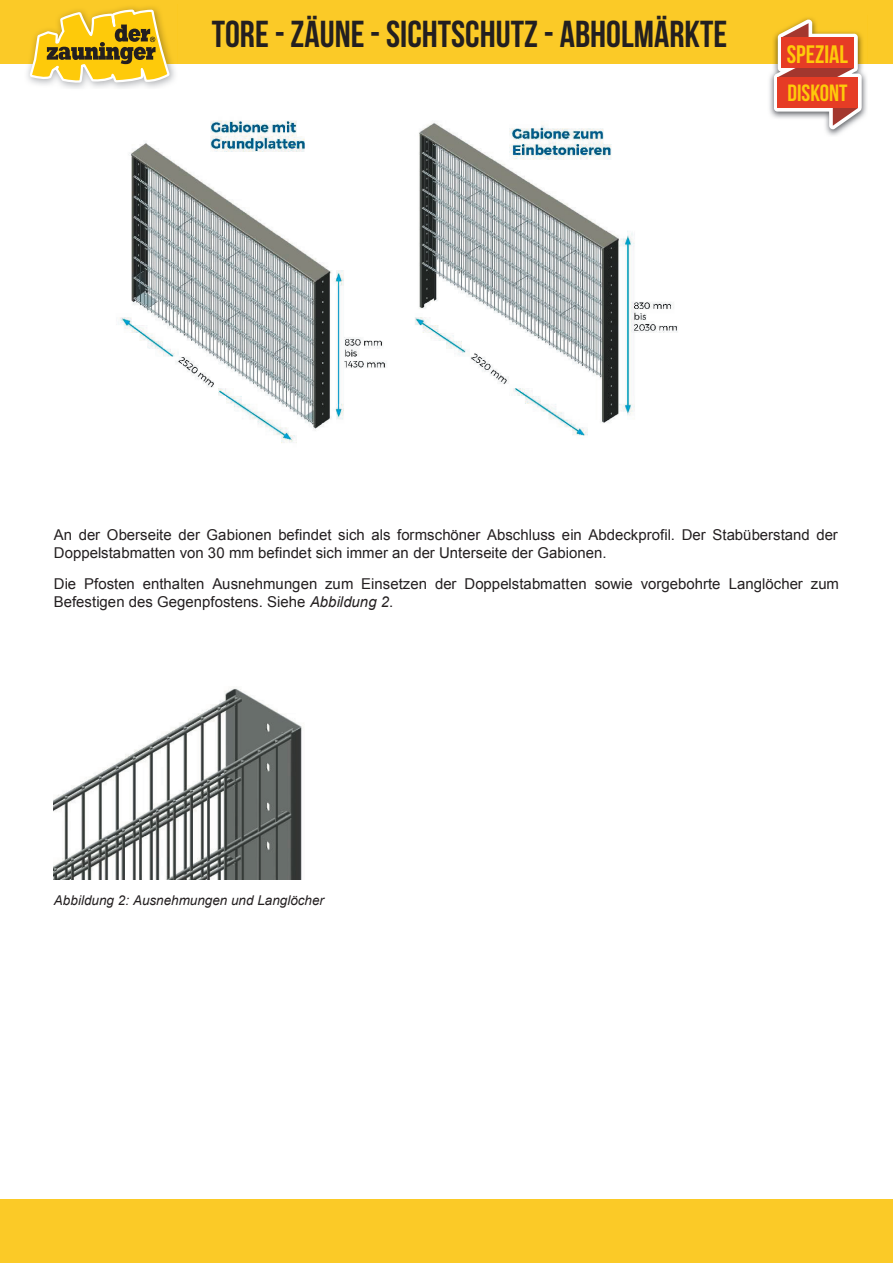
<style>
.page{position:relative;width:893px;height:1263px;background:#fff}
.page>*{position:absolute;margin:0;border:0;box-sizing:border-box;transform-origin:0 0}
.t1{font:700 37.5px "Bebas Neue";color:#231f20}
.t2{font:700 25.2px "Bebas Neue";color:#feca0a}
.t3{font:700 23.55px "Bebas Neue";color:#feca0a}
.t4{font:15px/18.8px "Arial";color:#231f20}
.t5{font:italic 13.5px "Arial";letter-spacing:.005em;color:#231f20}
.s1{font-style:italic}
</style>
<div class="page">
<img style="left:118px;top:120px;width:560px;height:323px">
<img style="left:54px;top:688px;width:248px;height:191px">
<div style="left:0;top:0;width:893px;height:64px;background:#fbca27"></div>
<div style="left:0;top:1199px;width:893px;height:64px;background:#fbca27"></div>
<svg style="left:28px;top:5px;width:143px;height:84px"></svg>
<img style="left:769px;top:18px;width:98px;height:118px">
<svg style="left:774px;top:19px;width:88px;height:111px"></svg>
<div style="left:781px;top:37px;width:73px;height:31px;background:#e63c25"></div>
<div style="left:778px;top:77px;width:80px;height:31px;background:#e63c25"></div>
<h1 class="t1" style="left:212px;top:13px;width:517px">TORE - ZÄUNE - SICHTSCHUTZ - ABHOLMÄRKTE</h1>
<h2 class="t2" style="left:787px;top:40px;width:63px">SPEZIAL</h2>
<h3 class="t3" style="left:788px;top:80px;width:62px">DISKONT</h3>
<p class="t4" style="left:54px;top:525px;width:785px">An der Oberseite der Gabionen befindet sich als formschöner Abschluss ein Abdeckprofil. Der Stabüberstand der<br>Doppelstabmatten von 30 mm befindet sich immer an der Unterseite der Gabionen.</p>
<p class="t4" style="left:54px;top:574px;width:787px">Die Pfosten enthalten Ausnehmungen zum Einsetzen der Doppelstabmatten sowie vorgebohrte Langlöcher zum<br>Befestigen des Gegenpfostens. Siehe <span class="s1">Abbildung 2</span>.</p>
<p class="t5" style="left:54px;top:892px;width:272px">Abbildung 2: Ausnehmungen und Langlöcher</p>
</div>
